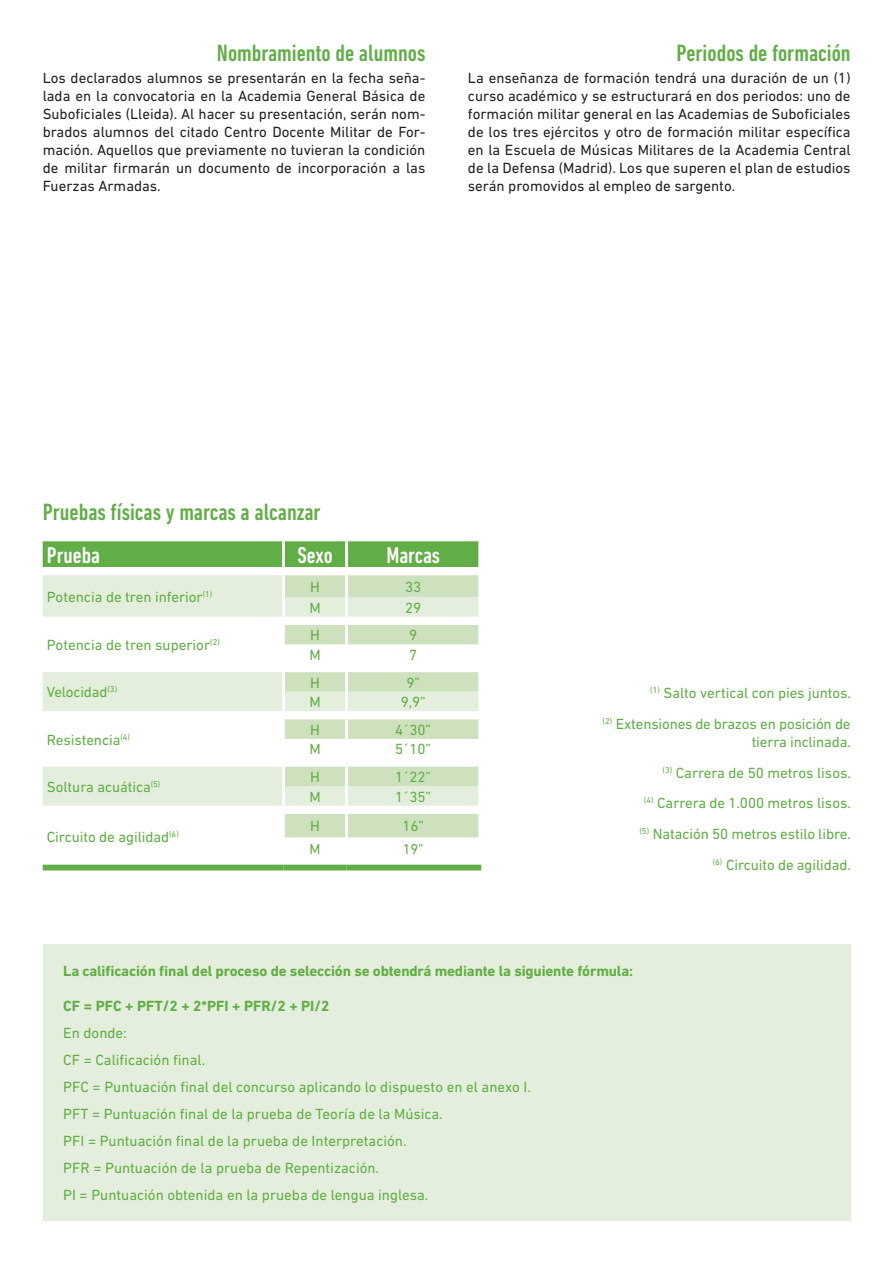
<style>
.page{position:relative;width:893px;height:1263px;background:#fff}
.page>*{position:absolute;margin:0;border:0;box-sizing:border-box;transform-origin:0 0}
.t1{font:500 condensed 24px "DIN Next LT Pro";color:#60ae45}
.t2{font:500 condensed 23.25px "DIN Next LT Pro";color:#fff}
.t3{font:15px/18px "DIN Next LT Pro";color:#231f20;text-align:justify}
.t4{font:15px/27px "DIN Next LT Pro";color:#60ae45;text-align:right}
.t5{font:700 15px "DIN Next LT Pro";letter-spacing:-.01em;color:#60ae45}
.t6{font:14.55px "DIN Next LT Pro";color:#60ae45}
</style>
<div class="page">
<div style="left:43px;top:944px;width:808px;height:276px;background:#e4eedc"></div>
<svg style="left:43px;top:837px;width:435px;height:28px"></svg>
<svg style="left:43px;top:575px;width:239px;height:231px;fill:#e4eedc"></svg>
<svg style="left:283px;top:575px;width:195px;height:262px"></svg>
<hr style="left:282px;top:575px;width:3px;height:22px;background:#fff">
<hr style="left:282px;top:597px;width:3px;height:20px;background:#fff">
<hr style="left:282px;top:625px;width:3px;height:19px;background:#fff">
<hr style="left:282px;top:644px;width:3px;height:20px;background:#fff">
<hr style="left:282px;top:672px;width:3px;height:20px;background:#fff">
<hr style="left:282px;top:692px;width:3px;height:19px;background:#fff">
<hr style="left:282px;top:719px;width:3px;height:20px;background:#fff">
<hr style="left:282px;top:739px;width:3px;height:19px;background:#fff">
<hr style="left:282px;top:767px;width:3px;height:19px;background:#fff">
<hr style="left:282px;top:786px;width:3px;height:20px;background:#fff">
<hr style="left:282px;top:814px;width:3px;height:23px;background:#fff">
<hr style="left:282px;top:837px;width:3px;height:22px;background:#fff">
<hr style="left:345px;top:575px;width:3px;height:22px;background:#fff">
<hr style="left:345px;top:597px;width:3px;height:20px;background:#fff">
<hr style="left:345px;top:625px;width:3px;height:19px;background:#fff">
<hr style="left:345px;top:644px;width:3px;height:20px;background:#fff">
<hr style="left:345px;top:672px;width:3px;height:20px;background:#fff">
<hr style="left:345px;top:692px;width:3px;height:19px;background:#fff">
<hr style="left:345px;top:719px;width:3px;height:20px;background:#fff">
<hr style="left:345px;top:739px;width:3px;height:19px;background:#fff">
<hr style="left:345px;top:767px;width:3px;height:19px;background:#fff">
<hr style="left:345px;top:786px;width:3px;height:20px;background:#fff">
<hr style="left:345px;top:814px;width:3px;height:23px;background:#fff">
<hr style="left:345px;top:837px;width:3px;height:22px;background:#fff">
<div style="left:43px;top:541px;width:437px;height:26px;background:#60ae45"></div>
<div style="left:43px;top:865px;width:240px;height:5px;background:#60ae45"></div>
<div style="left:283px;top:865px;width:64px;height:5px;background:#60ae45"></div>
<div style="left:347px;top:865px;width:134px;height:5px;background:#60ae45"></div>
<h1 class="t1" style="left:217px;top:39px;width:210px">Nombramiento de alumnos</h1>
<p class="t3" style="left:43px;top:68px;width:384px">Los declarados alumnos se presentarán en la fecha seña&shy;lada en la convocatoria en la Academia General Básica de Suboficiales (Lleida). Al hacer su presentación, serán nom&shy;brados alumnos del citado Centro Docente Militar de For&shy;mación. Aquellos que previamente no tuvieran la condición de militar firmarán un documento de incorporación a las Fuerzas Armadas.</p>
<h1 class="t1" style="left:676px;top:39px;width:176px">Periodos de formación</h1>
<p class="t3" style="left:468px;top:68px;width:384px">La enseñanza de formación tendrá una duración de un (1) curso académico y se estructurará en dos periodos: uno de formación militar general en las Academias de Suboficiales de los tres ejércitos y otro de formación militar específica en la Escuela de Músicas Militares de la Academia Central de la Defensa (Madrid). Los que superen el plan de estudios serán promovidos al empleo de sargento.</p>
<h1 class="t1" style="left:43px;top:498px;width:279px">Pruebas físicas y marcas a alcanzar</h1>
<h2 class="t2" style="left:47px;top:542px;width:55px">Prueba</h2>
<h2 class="t2" style="left:297px;top:542px;width:37px">Sexo</h2>
<h2 class="t2" style="left:386px;top:542px;width:55px">Marcas</h2>
<p class="t4" style="left:47px;top:583px;width:167px">Potencia de tren inferior<sup>(1)</sup></p>
<p class="t4" style="left:310px;top:573px;width:11px">H</p>
<p class="t4" style="left:405px;top:573px;width:18px">33</p>
<p class="t4" style="left:309px;top:594px;width:13px">M</p>
<p class="t4" style="left:405px;top:594px;width:18px">29</p>
<p class="t4" style="left:47px;top:631px;width:175px">Potencia de tren superior<sup>(2)</sup></p>
<p class="t4" style="left:47px;top:678px;width:72px">Velocidad<sup>(3)</sup></p>
<p class="t4" style="left:47px;top:726px;width:85px">Resistencia<sup>(4)</sup></p>
<p class="t4" style="left:47px;top:773px;width:115px">Soltura acuática<sup>(5)</sup></p>
<p class="t4" style="left:47px;top:823px;width:134px">Circuito de agilidad<sup>(6)</sup></p>
<p class="t4" style="left:310px;top:621px;width:11px">H</p>
<p class="t4" style="left:409px;top:621px;width:10px">9</p>
<p class="t4" style="left:309px;top:641px;width:13px">M</p>
<p class="t4" style="left:409px;top:641px;width:10px">7</p>
<p class="t4" style="left:310px;top:669px;width:11px">H</p>
<p class="t4" style="left:406px;top:669px;width:15px">9”</p>
<p class="t4" style="left:309px;top:688px;width:13px">M</p>
<p class="t4" style="left:401px;top:688px;width:27px">9,9”</p>
<p class="t4" style="left:310px;top:716px;width:11px">H</p>
<p class="t4" style="left:395px;top:716px;width:37px">4´30”</p>
<p class="t4" style="left:309px;top:735px;width:13px">M</p>
<p class="t4" style="left:395px;top:735px;width:37px">5´10”</p>
<p class="t4" style="left:310px;top:763px;width:11px">H</p>
<p class="t4" style="left:395px;top:763px;width:37px">1´22”</p>
<p class="t4" style="left:309px;top:783px;width:13px">M</p>
<p class="t4" style="left:395px;top:783px;width:37px">1´35”</p>
<p class="t4" style="left:310px;top:812px;width:11px">H</p>
<p class="t4" style="left:402px;top:812px;width:23px">16”</p>
<p class="t6" style="left:310px;top:840px;width:12px">M</p>
<p class="t6" style="left:403px;top:840px;width:23px">19”</p>
<p class="t4" style="left:603px;top:677px;width:250px;line-height:30.8px"><sup>(1)</sup> Salto vertical con pies juntos.<br><sup>(2)</sup> Extensiones de brazos en posición de</p>
<p class="t4" style="left:639px;top:726px;width:213px;line-height:30.8px">tierra inclinada.<br><sup>(3)</sup> Carrera de 50 metros lisos.<br><sup>(4)</sup> Carrera de 1.000 metros lisos. <sup>(5)</sup> Natación 50 metros estilo libre. <sup>(6)</sup> Circuito de agilidad.</p>
<p class="t5" style="left:63px;top:962px;width:571px">La calificación final del proceso de selección se obtendrá mediante la siguiente fórmula:</p>
<p class="t5" style="left:63px;top:997px;width:268px">CF = PFC + PFT/2 + 2*PFI + PFR/2 + PI/2</p>
<p class="t4" style="left:63px;top:1019px;width:469px;text-align:left">En donde:<br>CF = Calificación final.<br>PFC = Puntuación final del concurso aplicando lo dispuesto en el anexo I.<br>PFT = Puntuación final de la prueba de Teoría de la Música.<br>PFI = Puntuación final de la prueba de Interpretación.<br>PFR = Puntuación de la prueba de Repentización.<br>PI = Puntuación obtenida en la prueba de lengua inglesa.</p>
</div>
